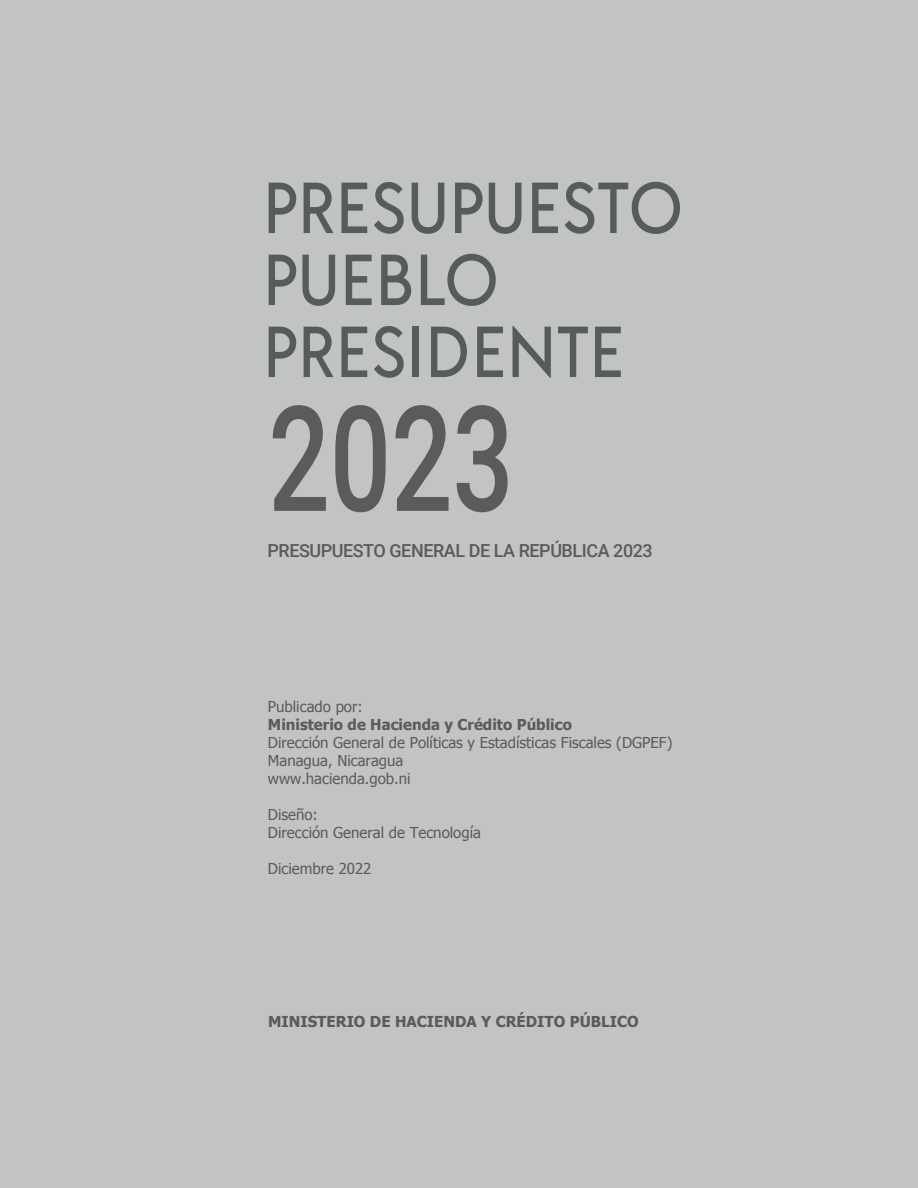
<style>
.page{position:relative;width:918px;height:1188px;background:#c2c3c3}
.page>*{position:absolute;margin:0;border:0;box-sizing:border-box;transform-origin:0 0}
.t1{font:500 146.7px "Roboto";color:#595b5c;scale:.74 1}
.t2{font:500 72px/72px "Acre";letter-spacing:.01em;color:#585b5b;scale:.93 1}
.t3{font:500 18px "Roboto";letter-spacing:-.025em;color:#595b5c}
.t4{font:15px/18px "Tahoma";color:#595b5c}
.t5{font:700 15px "Tahoma";color:#595b5c}
</style>
<div class="page">
<h2 class="t2" style="left:263px;top:167px;width:454px">PRESUPUESTO<br>PUEBLO<br>PRESIDENTE</h2>
<h1 class="t1" style="left:268px;top:356px;width:333px">2023</h1>
<p class="t3" style="left:268px;top:538px;width:387px">PRESUPUESTO GENERAL DE LA REPÚBLICA 2023</p>
<p class="t4" style="left:268px;top:696px;width:96px">Publicado por:</p>
<p class="t5" style="left:268px;top:714px;width:306px">Ministerio de Hacienda y Crédito Público</p>
<p class="t4" style="left:268px;top:732px;width:406px">Dirección General de Políticas y Estadísticas Fiscales (DGPEF)<br>Managua, Nicaragua<br>www.hacienda.gob.ni</p>
<p class="t4" style="left:268px;top:804px;width:215px">Diseño:<br>Dirección General de Tecnología</p>
<p class="t4" style="left:268px;top:858px;width:105px">Diciembre 2022</p>
<p class="t5" style="left:268px;top:1011px;width:372px">MINISTERIO DE HACIENDA Y CRÉDITO PÚBLICO</p>
</div>
